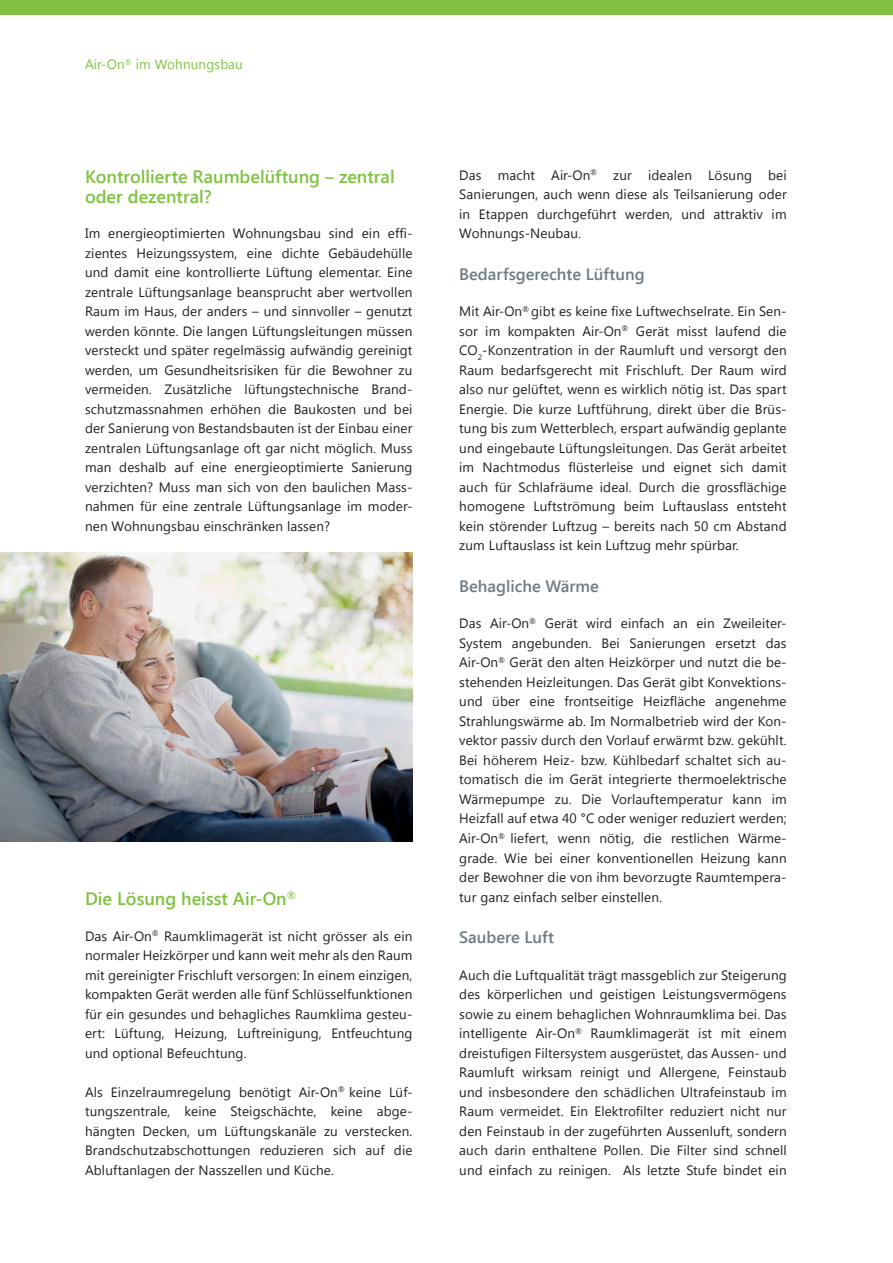
<style>
.page{position:relative;width:893px;height:1263px;background:#fff}
.page>*{position:absolute;margin:0;border:0;box-sizing:border-box;transform-origin:0 0}
.t1{font:600 18px/19.5px "Segoe UI";color:#7fc241}
.t2{font:600 16.5px "Segoe UI";color:#6f7c83}
.t3{font:13.5px/19.5px "Segoe UI";letter-spacing:.01em;color:#231f20;text-align:justify}
.t4{font:13.5px "Segoe UI";letter-spacing:.01em;color:#7fc241}
</style>
<div class="page">
<div style="left:0;top:0;width:893px;height:15px;background:#7fc241"></div>
<img style="left:0;top:553px;width:412px;height:289px">
<p class="t4" style="left:85px;top:55px;width:159px">Air-On<sup>®</sup> im Wohnungsbau</p>
<h1 class="t1" style="left:85px;top:166px;width:311px">Kontrollierte Raumbelüftung – zentral oder dezentral?</h1>
<p class="t3" style="left:85px;top:223px;width:329px">Im energieoptimierten Wohnungsbau sind ein effi&shy;zientes Heizungssystem, eine dichte Gebäudehülle und damit eine kontrollierte Lüftung elementar. Eine zentrale Lüftungsanlage beansprucht aber wertvollen Raum im Haus, der anders – und sinnvoller – genutzt werden könnte. Die langen Lüftungsleitungen müssen versteckt und später regelmässig aufwändig gereinigt werden, um Gesundheitsrisiken für die Bewohner zu vermeiden. Zusätzliche lüftungstechnische Brand&shy;schutzmassnahmen erhöhen die Baukosten und bei der Sanierung von Bestandsbauten ist der Einbau einer zentralen Lüftungsanlage oft gar nicht möglich. Muss man deshalb auf eine energieoptimierte Sanierung verzichten? Muss man sich von den baulichen Mass&shy;nahmen für eine zentrale Lüftungsanlage im moder&shy;nen Wohnungsbau einschränken lassen?</p>
<h1 class="t1" style="left:85px;top:888px;width:212px">Die Lösung heisst Air-On<sup>®</sup></h1>
<p class="t3" style="left:85px;top:925px;width:329px">Das Air-On<sup>®</sup> Raumklimagerät ist nicht grösser als ein normaler Heizkörper und kann weit mehr als den Raum mit gereinigter Frischluft versorgen: In einem einzigen, kompakten Gerät werden alle fünf Schlüsselfunktionen für ein gesundes und behagliches Raumklima gesteu&shy;ert: Lüftung, Heizung, Luftreinigung, Entfeuchtung und optional Befeuchtung.</p>
<p class="t3" style="left:85px;top:1081px;width:329px">Als Einzelraumregelung benötigt Air-On<sup>®</sup> keine Lüf&shy;tungszentrale, keine Steigschächte, keine abge&shy;hängten Decken, um Lüftungskanäle zu verstecken.<br>Brandschutzabschottungen reduzieren sich auf die Abluftanlagen der Nasszellen und Küche.</p>
<p class="t3" style="left:459px;top:165px;width:329px">Das macht Air-On<sup>®</sup> zur idealen Lösung bei Sanierungen, auch wenn diese als Teilsanierung oder in Etappen durchgeführt werden, und attraktiv im Wohnungs-Neubau.</p>
<p class="t2" style="left:459px;top:262px;width:187px">Bedarfsgerechte Lüftung</p>
<p class="t3" style="left:459px;top:301px;width:329px">Mit Air-On<sup>®</sup> gibt es keine fixe Luftwechselrate. Ein Sen&shy;sor im kompakten Air-On<sup>®</sup> Gerät misst laufend die CO<sub>2</sub>-Konzentration in der Raumluft und versorgt den Raum bedarfsgerecht mit Frischluft. Der Raum wird also nur gelüftet, wenn es wirklich nötig ist. Das spart Energie. Die kurze Luftführung, direkt über die Brüs&shy;tung bis zum Wetterblech, erspart aufwändig geplante und eingebaute Lüftungsleitungen. Das Gerät arbeitet im Nachtmodus flüsterleise und eignet sich damit auch für Schlafräume ideal. Durch die grossflächige homogene Luftströmung beim Luftauslass entsteht kein störender Luftzug – bereits nach 50 cm Abstand zum Luftauslass ist kein Luftzug mehr spürbar.</p>
<p class="t2" style="left:459px;top:574px;width:141px">Behagliche Wärme</p>
<p class="t3" style="left:459px;top:613px;width:329px">Das Air-On<sup>®</sup> Gerät wird einfach an ein Zweileiter-System angebunden. Bei Sanierungen ersetzt das Air-On<sup>®</sup> Gerät den alten Heizkörper und nutzt die be&shy;stehenden Heizleitungen. Das Gerät gibt Konvektions&shy;und über eine frontseitige Heizfläche angenehme Strahlungswärme ab. Im Normalbetrieb wird der Kon&shy;vektor passiv durch den Vorlauf erwärmt bzw. gekühlt.<br>Bei höherem Heiz- bzw. Kühlbedarf schaltet sich au&shy;tomatisch die im Gerät integrierte thermoelektrische Wärmepumpe zu. Die Vorlauftemperatur kann im Heizfall auf etwa 40 °C oder weniger reduziert werden; Air-On<sup>®</sup> liefert, wenn nötig, die restlichen Wärme&shy;grade. Wie bei einer konventionellen Heizung kann der Bewohner die von ihm bevorzugte Raumtempera&shy;tur ganz einfach selber einstellen.</p>
<p class="t2" style="left:459px;top:925px;width:96px">Saubere Luft</p>
<p class="t3" style="left:459px;top:964px;width:329px">Auch die Luftqualität trägt massgeblich zur Steigerung des körperlichen und geistigen Leistungsvermögens sowie zu einem behaglichen Wohnraumklima bei. Das intelligente Air-On<sup>®</sup> Raumklimagerät ist mit einem dreistufigen Filtersystem ausgerüstet, das Aussen- und Raumluft wirksam reinigt und Allergene, Feinstaub und insbesondere den schädlichen Ultrafeinstaub im Raum vermeidet. Ein Elektrofilter reduziert nicht nur den Feinstaub in der zugeführten Aussenluft, sondern auch darin enthaltene Pollen. Die Filter sind schnell und einfach zu reinigen. Als letzte Stufe bindet ein</p>
</div>
